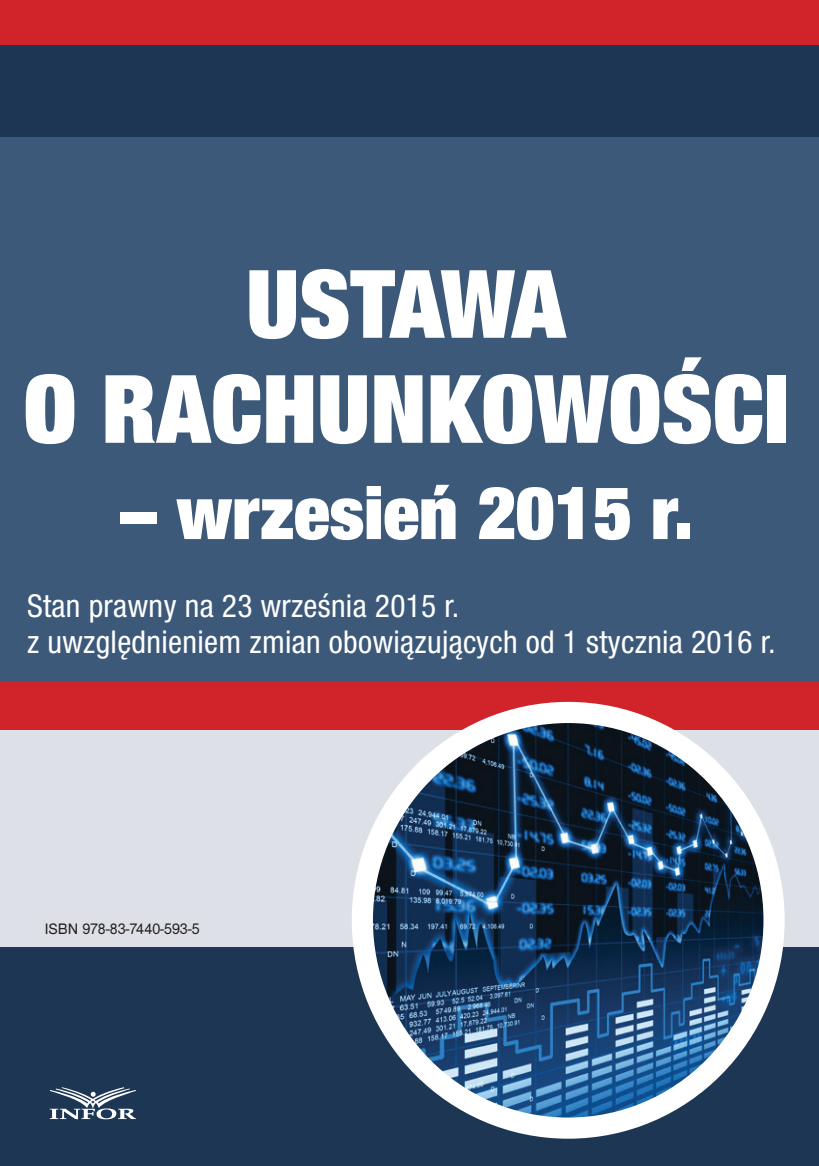
<style>
.page{position:relative;width:819px;height:1166px;background:#fff}
.page>*{position:absolute;margin:0;border:0;box-sizing:border-box;transform-origin:0 0}
.t1{font:900 condensed 94.5px/105px "Helvetica Neue LT Pro";letter-spacing:.005em;color:#fff;text-align:center}
.t2{font:900 condensed 73.5px "Helvetica Neue LT Pro";letter-spacing:.005em;color:#fff}
.t3{font:condensed 31.5px/36.8px "Helvetica Neue LT Pro";letter-spacing:.01em;color:#fff}
.t4{font:15.75px "Nimbus San No 5 TEE";color:#231f20}
</style>
<div class="page">
<div style="left:0;top:881px;width:819px;height:285px;background:#1d3654"></div>
<div style="left:0;top:0;width:819px;height:703px;background:#3c597a"></div>
<div style="left:0;top:720px;width:819px;height:227px;background:#dde0e7"></div>
<div style="left:0;top:45px;width:819px;height:92px;background:#1d3654"></div>
<div style="left:0;top:0;width:819px;height:45px;background:#d1232a"></div>
<div style="left:0;top:681px;width:819px;height:48px;background:#d1232a"></div>
<img style="left:362px;top:712px;width:409px;height:416px">
<div style="left:352px;top:702px;width:432px;height:436px;border:21px solid #fff;border-radius:50%"></div>
<svg style="left:50px;top:1087px;width:86px;height:32px"></svg>
<h1 class="t1" style="left:24px;top:249px;width:766px">USTAWA<br>O RACHUNKOWOŚCI</h1>
<h2 class="t2" style="left:120px;top:466px;width:574px">– WRZESIEŃ 2015 R.</h2>
<p class="t3" style="left:27px;top:587px;width:750px">Stan prawny na 23 września 2015 r.<br>z uwzględnieniem zmian obowiązujących od 1 stycznia 2016 r.</p>
<p class="t4" style="left:45px;top:920px;width:156px">ISBN 978-83-7440-593-5</p>
</div>
